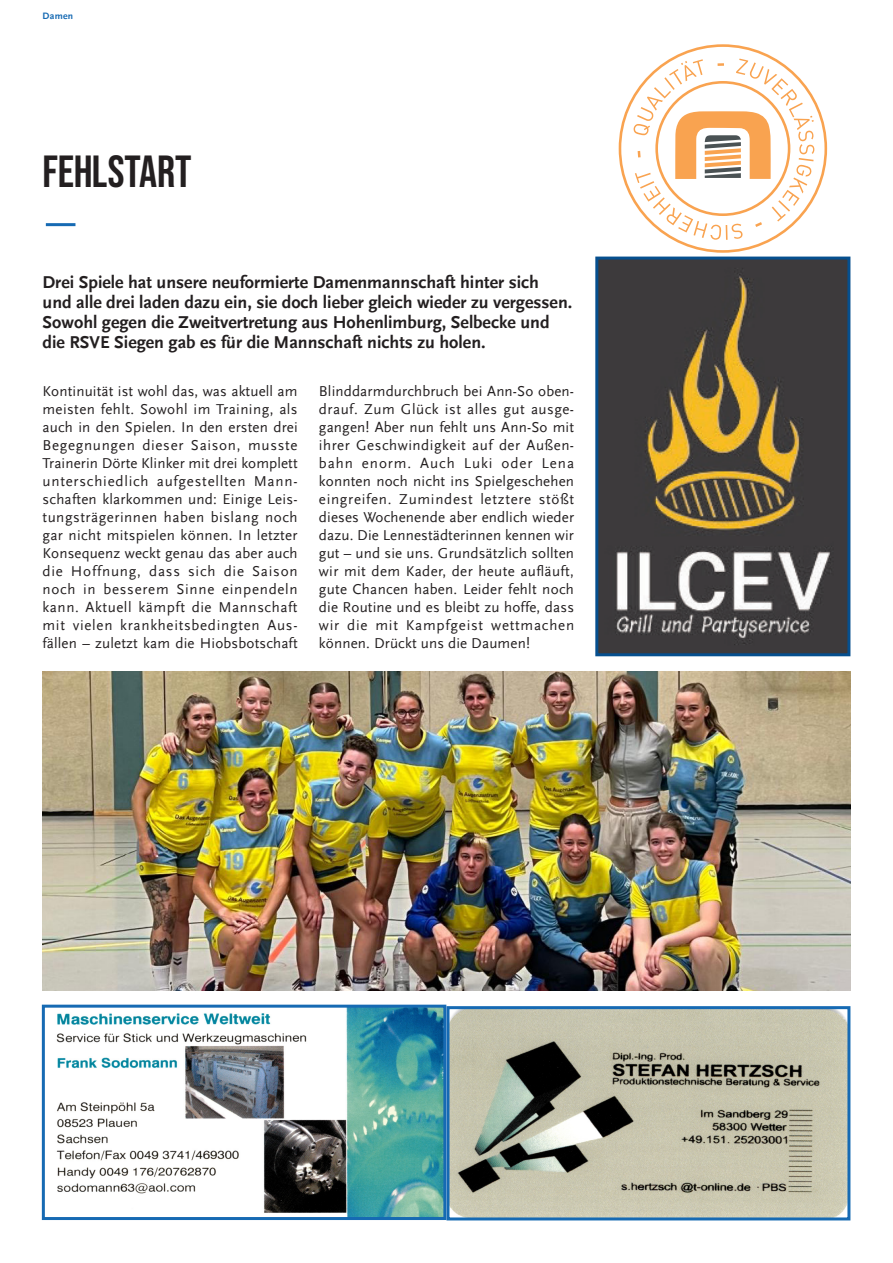
<style>
.page{position:relative;width:893px;height:1263px;background:#fff}
.page>*{position:absolute;margin:0;border:0;box-sizing:border-box;transform-origin:0 0}
.t1{font:45px "Bebas Neue";letter-spacing:-.005em;color:#231f20}
.t2{font:700 18px/19.8px "Scala Sans";color:#231f20}
.Copy{font:15px/18px "Scala Sans Regular LF";letter-spacing:.01em;color:#231f20;text-align:justify}
.t3{font:700 9.75px "Scala Sans";letter-spacing:.03em;color:#166ab3}
</style>
<div class="page">
<hr style="left:46px;top:223px;width:29px;height:3px;background:#166ab3">
<img style="left:56px;top:1009px;width:386px;height:207px">
<div style="left:42px;top:1005px;width:404px;height:215px;border:3px solid #166ab3"></div>
<img style="left:450px;top:1010px;width:396px;height:206px">
<div style="left:446px;top:1006px;width:404px;height:214px;border:3px solid #166ab3"></div>
<svg style="left:619px;top:44px;width:208px;height:209px"></svg>
<img style="left:599px;top:261px;width:247px;height:391px">
<div style="left:595px;top:257px;width:255px;height:399px;border:3px solid #064f8e"></div>
<img style="left:43px;top:672px;width:807px;height:319px">
<p class="t3" style="left:43px;top:10px;width:32px">Damen</p>
<p class="t1" style="left:43px;top:146px;width:150px">FEHLSTART</p>
<p class="t2" style="left:43px;top:273px;width:531px">Drei Spiele hat unsere neuformierte Damenmannschaft hinter sich und alle drei laden dazu ein, sie doch lieber gleich wieder zu vergessen.<br>Sowohl gegen die Zweitvertretung aus Hohenlimburg, Selbecke und die RSVE Siegen gab es für die Mannschaft nichts zu holen.</p>
<p class="Copy" style="left:43px;top:382px;width:257px">Kontinuität ist wohl das, was aktuell am meisten fehlt. Sowohl im Training, als auch in den Spielen. In den ersten drei Begegnungen dieser Saison, musste Trainerin Dörte Klinker mit drei komplett unterschiedlich aufgestellten Mann&shy;schaften klarkommen und: Einige Leis&shy;tungsträgerinnen haben bislang noch gar nicht mitspielen können. In letzter Konsequenz weckt genau das aber auch die Hoffnung, dass sich die Saison noch in besserem Sinne einpendeln kann. Aktuell kämpft die Mannschaft mit vielen krankheitsbedingten Aus&shy;fällen – zuletzt kam die Hiobsbotschaft</p>
<p class="Copy" style="left:319px;top:382px;width:257px">Blinddarmdurchbruch bei Ann-So oben&shy;drauf. Zum Glück ist alles gut ausge&shy;gangen! Aber nun fehlt uns Ann-So mit ihrer Geschwindigkeit auf der Außen&shy;bahn enorm. Auch Luki oder Lena konnten noch nicht ins Spielgeschehen eingreifen. Zumindest letztere stößt dieses Wochenende aber endlich wieder dazu. Die Lennestädterinnen kennen wir gut – und sie uns. Grundsätzlich sollten wir mit dem Kader, der heute aufläuft, gute Chancen haben. Leider fehlt noch die Routine und es bleibt zu hoffe, dass wir die mit Kampfgeist wettmachen können. Drückt uns die Daumen!</p>
</div>
